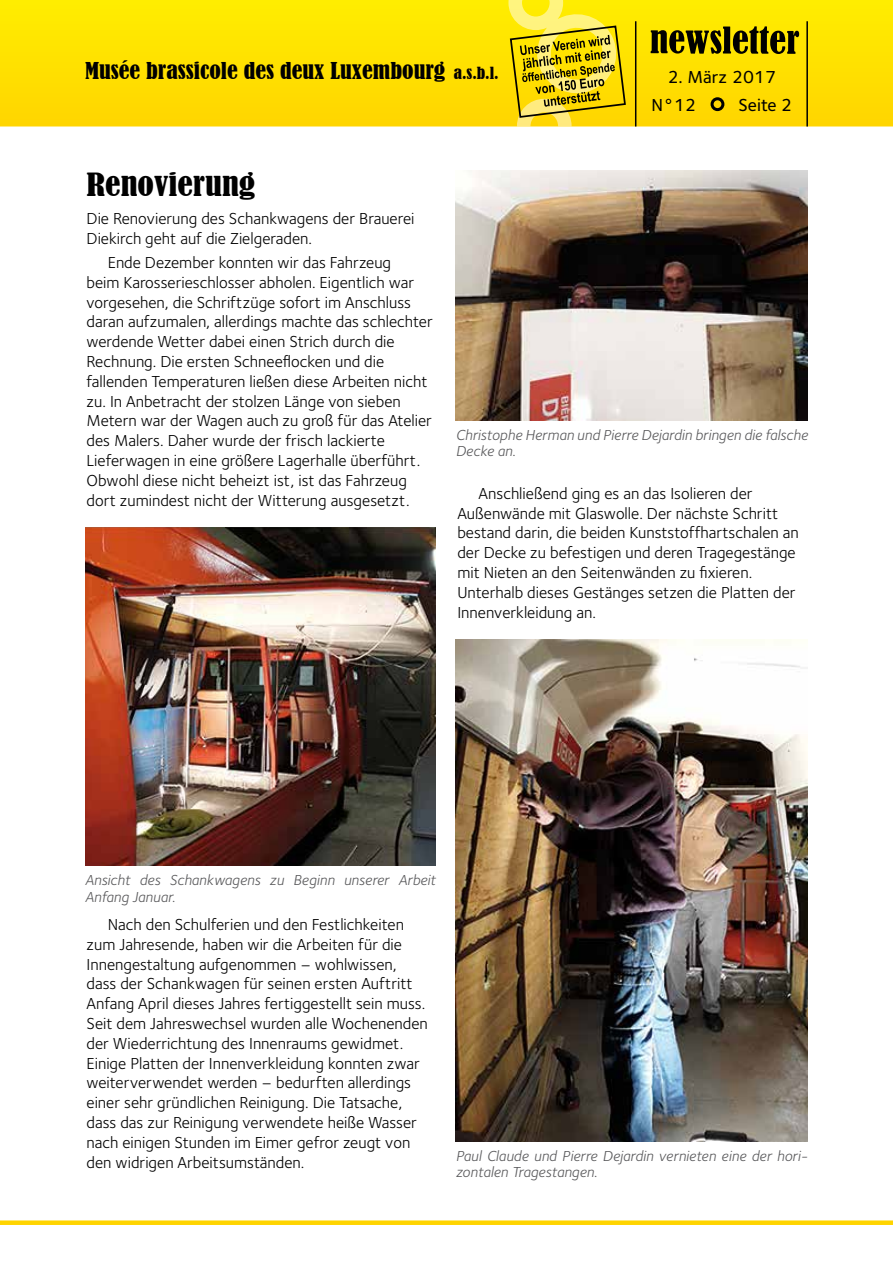
<style>
.page{position:relative;width:893px;height:1263px;background:#fff}
.page>*{position:absolute;margin:0;border:0;box-sizing:border-box;transform-origin:0 0}
.t1{font:condensed 30px "Bernard";color:#000;scale:1.15 1}
.t2{font:condensed 21.75px "Bernard";color:#000;scale:1.1 1}
.t3{font:18px/28.5px "Foundry Sterling Medium CE";color:#000}
.t4{font:16.5px/19.8px "Foundry Sterling Book CE";color:#000}
.t5{font:15px/16.5px "Foundry Sterling Book Italic CE";color:#58585a}
.s1{font-size:15.75px}
</style>
<div class="page">
<svg style="left:0;top:0;width:893px;height:126px;background:#fee100"></svg>
<svg style="left:651px;top:26px;width:148px;height:28px;background:#7d7000"></svg>
<div style="left:712px;top:99px;width:11px;height:11px;background:#ffd400;border-radius:50%"></div>
<div style="left:711px;top:97px;width:13px;height:14px;border:3px solid #000;border-radius:50%"></div>
<div style="left:0;top:1220px;width:893px;height:5px;background:#ffd400"></div>
<hr style="left:806px;top:21px;width:2px;height:105px;background:#000">
<svg style="left:453px;top:66px;width:46px;height:14px"></svg>
<svg style="left:508px;top:0;width:129px;height:126px;background:#dbc41e"></svg>
<img style="left:456px;top:170px;width:352px;height:250px">
<img style="left:456px;top:639px;width:352px;height:502px">
<img style="left:85px;top:527px;width:351px;height:339px">
<h2 class="t2" style="left:85px;top:58px;width:378px">Musée brassicole des deux Luxembourg <span class="s1">a.s.b.l.</span></h2>
<p class="t3" style="left:651px;top:63px;width:126px;text-indent:16px">2. März 2017<br>N°12</p>
<p class="t3" style="left:738px;top:91px;width:55px">Seite 2</p>
<h1 class="t1" style="left:87px;top:167px;width:148px">Renovierung</h1>
<p class="t4" style="left:87px;top:209px;width:329px">Die Renovierung des Schankwagens der Brauerei<br>Diekirch geht auf die Zielgeraden.</p>
<p class="t4" style="left:87px;top:253px;width:348px;text-indent:21px">Ende Dezember konnten wir das Fahrzeug<br>beim Karosserieschlosser abholen. Eigentlich war vorgesehen, die Schriftzüge sofort im Anschluss daran aufzumalen, allerdings machte das schlechter werdende Wetter dabei einen Strich durch die Rechnung. Die ersten Schneeflocken und die fallenden Temperaturen ließen diese Arbeiten nicht zu. In Anbetracht der stolzen Länge von sieben Metern war der Wagen auch zu groß für das Atelier des Malers. Daher wurde der frisch lackierte Lieferwagen in eine größere Lagerhalle überführt.<br>Obwohl diese nicht beheizt ist, ist das Fahrzeug dort zumindest nicht der Witterung ausgesetzt.</p>
<p class="t5" style="left:456px;top:426px;width:354px">Christophe Herman und Pierre Dejardin bringen die falsche<br>Decke an.</p>
<p class="t4" style="left:457px;top:483px;width:343px;text-indent:21px">Anschließend ging es an das Isolieren der Außenwände mit Glaswolle. Der nächste Schritt bestand darin, die beiden Kunststoffhartschalen an der Decke zu befestigen und deren Tragegestänge mit Nieten an den Seitenwänden zu fixieren.<br>Unterhalb dieses Gestänges setzen die Platten der Innenverkleidung an.</p>
<p class="t5" style="left:85px;top:872px;width:352px">Ansicht des Schankwagens zu Beginn unserer Arbeit<br>Anfang Januar.</p>
<p class="t4" style="left:87px;top:915px;width:343px;text-indent:21px">Nach den Schulferien und den Festlichkeiten zum Jahresende, haben wir die Arbeiten für die Innengestaltung aufgenommen – wohlwissen, dass der Schankwagen für seinen ersten Auftritt Anfang April dieses Jahres fertiggestellt sein muss.<br>Seit dem Jahreswechsel wurden alle Wochenenden der Wiederrichtung des Innenraums gewidmet.<br>Einige Platten der Innenverkleidung konnten zwar weiterverwendet werden – bedurften allerdings einer sehr gründlichen Reinigung. Die Tatsache, dass das zur Reinigung verwendete heiße Wasser nach einigen Stunden im Eimer gefror zeugt von den widrigen Arbeitsumständen.</p>
<p class="t5" style="left:456px;top:1147px;width:354px">Paul Claude und Pierre Dejardin vernieten eine der hori&shy;zontalen Tragestangen.</p>
</div>
